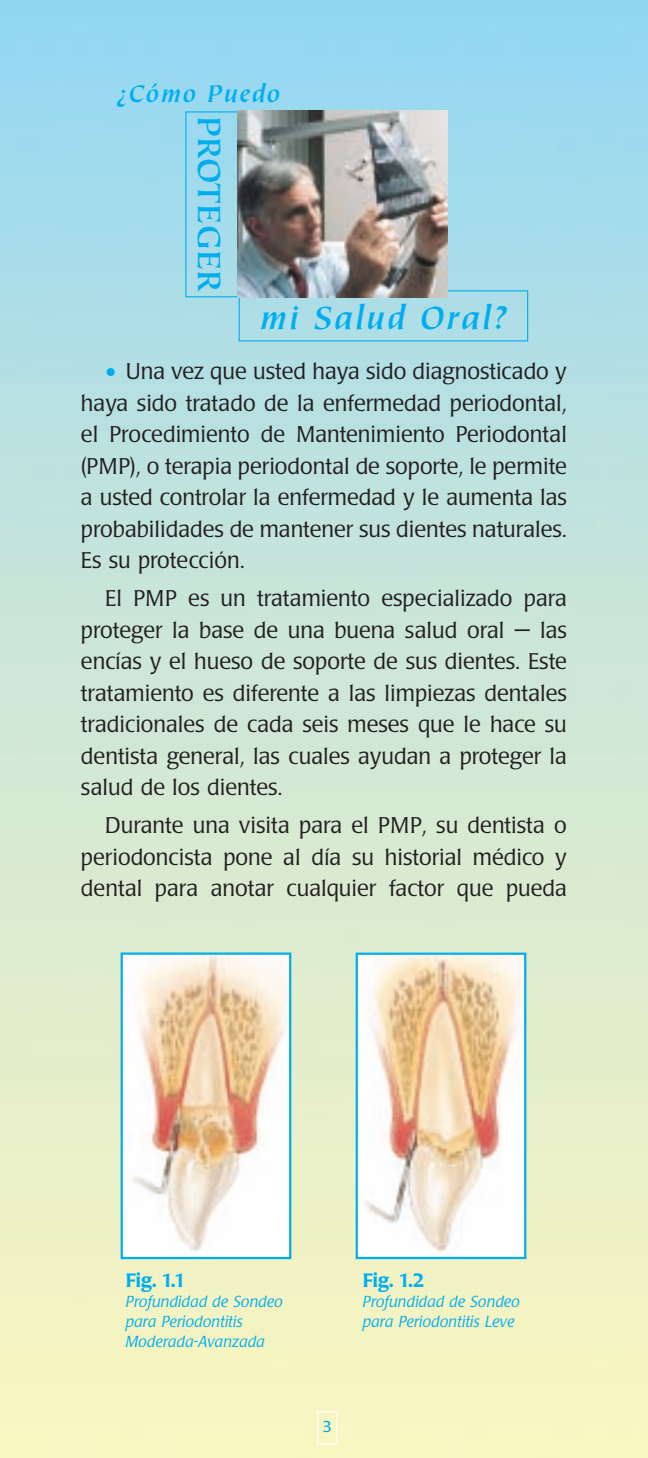
<style>
.page{position:relative;width:648px;height:1458px;background:#fff}
.page>*{position:absolute;margin:0;border:0;box-sizing:border-box;transform-origin:0 0}
.t1{font:italic 700 36px "Tiepolo";letter-spacing:.055em;color:#00aeef}
.t2{font:700 36px "Tiepolo";color:#00aeef}
.t3{font:italic 700 27px "Tiepolo";letter-spacing:.055em;color:#00aeef}
.t4{font:300 22.5px/31.5px "Poppl Laudatio";color:#231f20;text-align:justify}
.t5{font:500 19.12px "Poppl Laudatio";letter-spacing:-.01em;color:#00aeef}
.t6{font:italic 300 15.75px/20.2px "Poppl Laudatio";color:#00aeef}
.t7{font:15.75px "Poppl Laudatio";color:#00aeef}
.s1{font-size:33.75px;color:#00aeef}
</style>
<div class="page">
<img style="left:0;top:0;width:648px;height:1458px">
<div style="left:239px;top:290px;width:289px;height:51px;border:1px solid #00aeef"></div>
<div style="left:185px;top:111px;width:64px;height:186px;border:1px solid #00aeef"></div>
<div style="left:317px;top:1411px;width:21px;height:34px;border:1px solid #fff"></div>
<img style="left:124px;top:955px;width:164px;height:301px">
<div style="left:121px;top:952px;width:170px;height:307px;border:2px solid #00aeef"></div>
<img style="left:359px;top:956px;width:164px;height:300px">
<div style="left:356px;top:953px;width:170px;height:306px;border:2px solid #00aeef"></div>
<img style="left:237px;top:111px;width:210px;height:186px">
<p class="t3" style="left:117px;top:83px;width:165px">¿Cómo Puedo</p>
<h1 class="t2" style="left:224px;top:116px;width:178px;rotate:90deg">PROTEGER</h1>
<h1 class="t1" style="left:260px;top:303px;width:249px">mi Salud Oral?</h1>
<p class="t4" style="left:81px;top:358px;width:487px;text-indent:24px"><span class="s1">•</span> Una vez que usted haya sido diagnosticado y haya sido tratado de la enfermedad periodontal, el Procedimiento de Mantenimiento Periodontal (PMP), o terapia periodontal de soporte, le permite a usted controlar la enfermedad y le aumenta las probabilidades de mantener sus dientes naturales.<br>Es su protección.</p>
<p class="t4" style="left:81px;top:585px;width:487px;text-indent:24px">El PMP es un tratamiento especializado para proteger la base de una buena salud oral — las encías y el hueso de soporte de sus dientes. Este tratamiento es diferente a las limpiezas dentales tradicionales de cada seis meses que le hace su dentista general, las cuales ayudan a proteger la salud de los dientes.</p>
<p class="t4" style="left:81px;top:812px;width:488px;text-indent:24px">Durante una visita para el PMP, su dentista o periodoncista pone al día su historial médico y dental para anotar cualquier factor que pueda</p>
<p class="t5" style="left:126px;top:1272px;width:61px">Fig. 1.1</p>
<p class="t6" style="left:126px;top:1293px;width:159px">Profundidad de Sondeo para Periodontitis<br>Moderada-Avanzada</p>
<p class="t5" style="left:363px;top:1272px;width:63px">Fig. 1.2</p>
<p class="t6" style="left:363px;top:1293px;width:159px">Profundidad de Sondeo para Periodontitis Leve</p>
<p class="t7" style="left:323px;top:1420px;width:11px">3</p>
</div>
